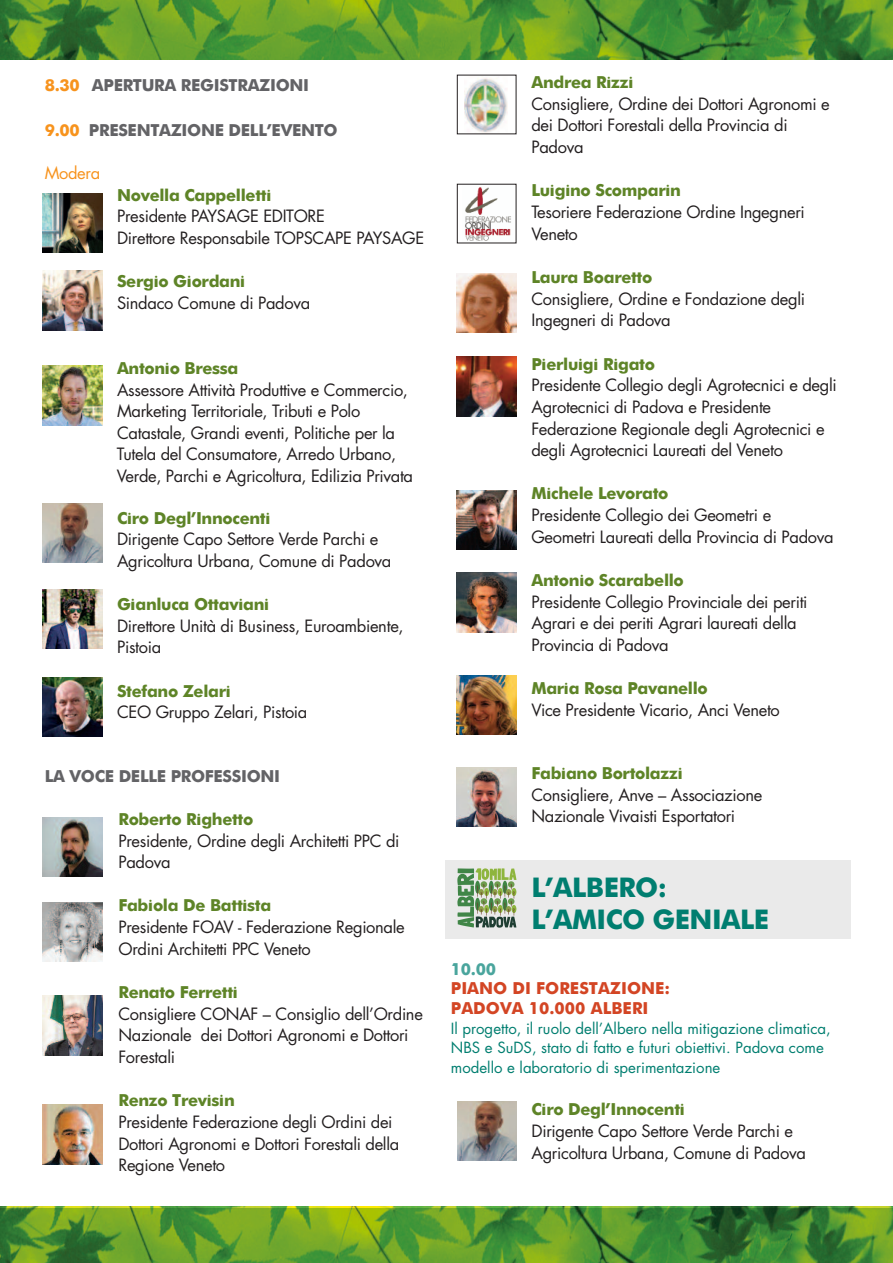
<style>
.page{position:relative;width:893px;height:1263px;background:#fff}
.page>*{position:absolute;margin:0;border:0;box-sizing:border-box;transform-origin:0 0}
.t1{font:700 27px/31.5px "Futura";letter-spacing:-.02em;color:#007e70}
.t2{font:16.5px/21.6px "Futura";letter-spacing:-.02em;color:#231f20}
.t3{font:700 16.5px "Futura";letter-spacing:-.02em;color:#5e8427}
.t4{font:700 16.5px "Futura";letter-spacing:-.02em;color:#636366}
.t5{font:700 16.5px/19.8px "Futura";color:#d34524}
.t6{font:16.5px "Futura";letter-spacing:-.02em;color:#f7931d}
.t7{font:700 16.5px "Futura";color:#4aa59d}
.t8{font:15px/19.6px "Futura";color:#007e70}
.s1{color:#f7931d}
</style>
<div class="page">
<div style="left:445px;top:860px;width:405px;height:79px;background:#eaeaea"></div>
<img style="left:43px;top:193px;width:59px;height:60px">
<img style="left:43px;top:271px;width:59px;height:59px">
<img style="left:43px;top:366px;width:59px;height:59px">
<img style="left:43px;top:1105px;width:59px;height:59px">
<img style="left:457px;top:1101px;width:59px;height:60px">
<img style="left:43px;top:503px;width:59px;height:60px">
<img style="left:43px;top:589px;width:59px;height:60px">
<img style="left:43px;top:677px;width:59px;height:60px">
<img style="left:43px;top:817px;width:59px;height:60px">
<img style="left:43px;top:902px;width:59px;height:60px">
<img style="left:43px;top:996px;width:59px;height:59px">
<img style="left:464px;top:78px;width:44px;height:54px">
<img style="left:465px;top:187px;width:46px;height:54px">
<img style="left:457px;top:273px;width:59px;height:60px">
<img style="left:457px;top:356px;width:59px;height:60px">
<img style="left:457px;top:490px;width:59px;height:60px">
<img style="left:457px;top:573px;width:59px;height:59px">
<img style="left:457px;top:767px;width:59px;height:60px">
<img style="left:457px;top:675px;width:59px;height:59px">
<svg style="left:457px;top:868px;width:59px;height:60px"></svg>
<div style="left:0;top:0;width:893px;height:60px;background:#007e70;opacity:.33"></div>
<div style="left:0;top:1208px;width:893px;height:55px;background:#007e70;opacity:.33"></div>
<p class="t4" style="left:45px;top:78px;width:266px"><span class="s1">8.30</span> APERTURA REGISTRAZIONI</p>
<p class="t4" style="left:45px;top:123px;width:295px"><span class="s1">9.00</span> PRESENTAZIONE DELL’EVENTO</p>
<p class="t6" style="left:45px;top:165px;width:57px">Modera</p>
<p class="t3" style="left:117px;top:188px;width:156px">Novella Cappelletti</p>
<p class="t2" style="left:117px;top:207px;width:309px">Presidente PAYSAGE EDITORE<br>Direttore Responsabile TOPSCAPE PAYSAGE</p>
<p class="t3" style="left:117px;top:275px;width:130px">Sergio Giordani</p>
<p class="t2" style="left:117px;top:293px;width:195px">Sindaco Comune di Padova</p>
<p class="t3" style="left:117px;top:361px;width:123px">Antonio Bressa</p>
<p class="t2" style="left:117px;top:380px;width:298px">Assessore Attività Produttive e Commercio, Marketing Territoriale, Tributi e Polo Catastale, Grandi eventi, Politiche per la Tutela del Consumatore, Arredo Urbano, Verde, Parchi e Agricoltura, Edilizia Privata</p>
<p class="t3" style="left:117px;top:511px;width:155px">Ciro Degl’Innocenti</p>
<p class="t2" style="left:117px;top:530px;width:276px">Dirigente Capo Settore Verde Parchi e<br>Agricoltura Urbana, Comune di Padova</p>
<p class="t3" style="left:117px;top:597px;width:154px">Gianluca Ottaviani</p>
<p class="t2" style="left:117px;top:616px;width:288px">Direttore Unità di Business, Euroambiente,<br>Pistoia</p>
<p class="t3" style="left:117px;top:684px;width:115px">Stefano Zelari</p>
<p class="t2" style="left:117px;top:703px;width:192px">CEO Gruppo Zelari, Pistoia</p>
<p class="t4" style="left:45px;top:770px;width:237px">LA VOCE DELLE PROFESSIONI</p>
<p class="t3" style="left:118px;top:812px;width:136px">Roberto Righetto</p>
<p class="t2" style="left:118px;top:831px;width:283px">Presidente, Ordine degli Architetti PPC di<br>Padova</p>
<p class="t3" style="left:118px;top:899px;width:154px">Fabiola De Battista</p>
<p class="t2" style="left:118px;top:918px;width:288px">Presidente FOAV - Federazione Regionale<br>Ordini Architetti PPC Veneto</p>
<p class="t3" style="left:118px;top:985px;width:121px">Renato Ferretti</p>
<p class="t2" style="left:118px;top:1004px;width:306px">Consigliere CONAF – Consiglio dell’Ordine<br>Nazionale dei Dottori Agronomi e Dottori<br>Forestali</p>
<p class="t3" style="left:118px;top:1093px;width:118px">Renzo Trevisin</p>
<p class="t2" style="left:118px;top:1112px;width:282px">Presidente Federazione degli Ordini dei<br>Dottori Agronomi e Dottori Forestali della<br>Regione Veneto</p>
<p class="t3" style="left:531px;top:76px;width:104px">Andrea Rizzi</p>
<p class="t2" style="left:531px;top:94px;width:300px">Consigliere, Ordine dei Dottori Agronomi e dei Dottori Forestali della Provincia di<br>Padova</p>
<p class="t3" style="left:531px;top:184px;width:151px">Luigino Scomparin</p>
<p class="t2" style="left:531px;top:203px;width:275px">Tesoriere Federazione Ordine Ingegneri<br>Veneto</p>
<p class="t3" style="left:531px;top:270px;width:122px">Laura Boaretto</p>
<p class="t2" style="left:531px;top:289px;width:275px">Consigliere, Ordine e Fondazione degli<br>Ingegneri di Padova</p>
<p class="t3" style="left:531px;top:357px;width:125px">Pierluigi Rigato</p>
<p class="t2" style="left:531px;top:376px;width:307px">Presidente Collegio degli Agrotecnici e degli Agrotecnici di Padova e Presidente Federazione Regionale degli Agrotecnici e degli Agrotecnici Laureati del Veneto</p>
<p class="t3" style="left:531px;top:487px;width:139px">Michele Levorato</p>
<p class="t2" style="left:531px;top:506px;width:304px">Presidente Collegio dei Geometri e<br>Geometri Laureati della Provincia di Padova</p>
<p class="t3" style="left:531px;top:573px;width:154px">Antonio Scarabello</p>
<p class="t2" style="left:531px;top:592px;width:278px">Presidente Collegio Provinciale dei periti<br>Agrari e dei periti Agrari laureati della<br>Provincia di Padova</p>
<p class="t3" style="left:531px;top:682px;width:178px">Maria Rosa Pavanello</p>
<p class="t2" style="left:531px;top:700px;width:250px">Vice Presidente Vicario, Anci Veneto</p>
<p class="t3" style="left:531px;top:766px;width:153px">Fabiano Bortolazzi</p>
<p class="t2" style="left:531px;top:785px;width:232px">Consigliere, Anve – Associazione<br>Nazionale Vivaisti Esportatori</p>
<h1 class="t1" style="left:531px;top:874px;width:239px">L’ALBERO:<br>L’AMICO GENIALE</h1>
<p class="t7" style="left:451px;top:962px;width:47px">10.00</p>
<p class="t5" style="left:451px;top:980px;width:221px">PIANO DI FORESTAZIONE:<br>PADOVA 10.000 ALBERI</p>
<p class="t8" style="left:451px;top:1020px;width:381px">Il progetto, il ruolo dell’Albero nella mitigazione climatica,<br>NBS e SuDS, stato di fatto e futuri obiettivi. Padova come modello e laboratorio di sperimentazione</p>
<p class="t3" style="left:531px;top:1103px;width:155px">Ciro Degl’Innocenti</p>
<p class="t2" style="left:531px;top:1121px;width:276px">Dirigente Capo Settore Verde Parchi e<br>Agricoltura Urbana, Comune di Padova</p>
</div>
